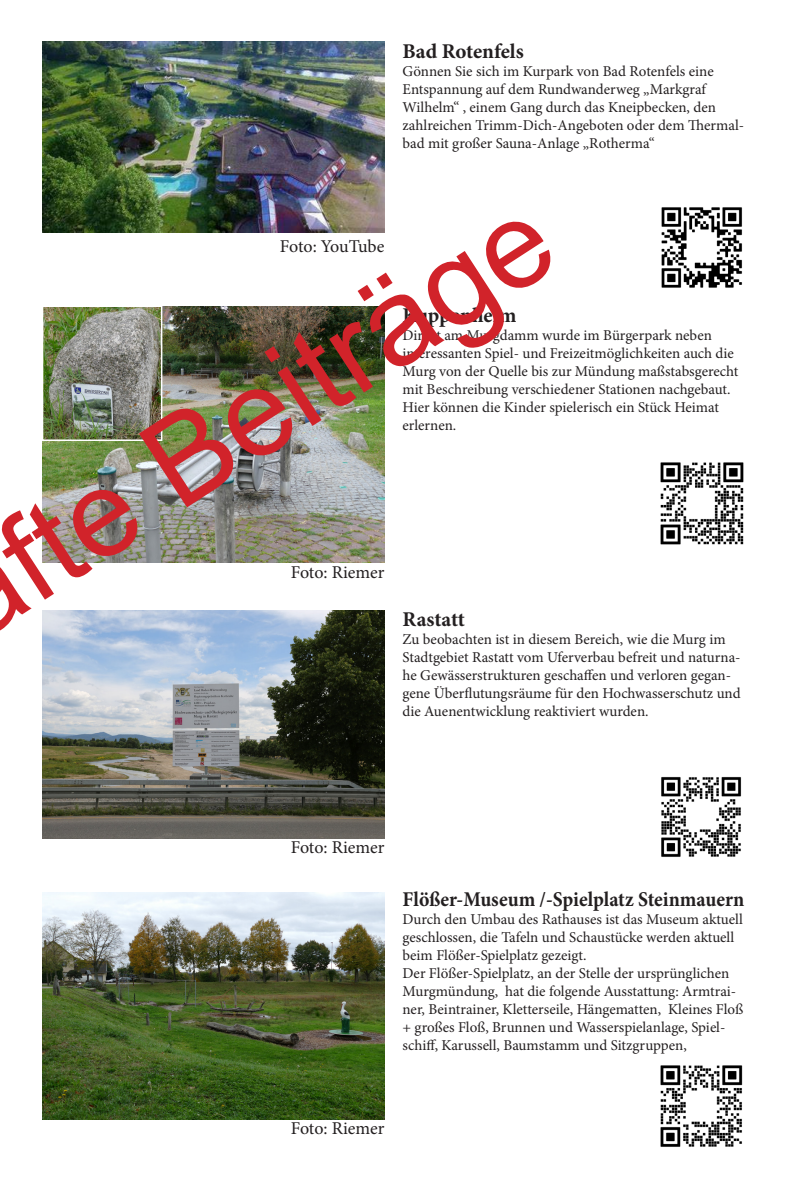
<style>
.page{position:relative;width:787px;height:1191px;background:#fff}
.page>*{position:absolute;margin:0;border:0;box-sizing:border-box;transform-origin:0 0}
.t1{font:123px "Arial";color:#d1232a}
.t2{font:700 21px "Minion Pro";letter-spacing:-.005em;color:#231f20;scale:.94 1}
.t3{font:700 21px "Minion Pro";letter-spacing:-.005em;color:#231f20}
.t4{font:18px "Minion Pro";letter-spacing:-.005em;color:#231f20}
.t5{font:15px/18px "Minion Pro";color:#231f20}
</style>
<div class="page">
<img style="left:43px;top:610px;width:341px;height:228px">
<img style="left:43px;top:892px;width:341px;height:228px">
<img style="left:43px;top:41px;width:341px;height:192px">
<img style="left:43px;top:306px;width:341px;height:256px">
<img style="left:45px;top:308px;width:114px;height:130px">
<div style="left:42px;top:305px;width:120px;height:136px;border:2px solid #fff"></div>
<img style="left:661px;top:207px;width:82px;height:81px">
<img style="left:661px;top:776px;width:81px;height:81px">
<img style="left:660px;top:462px;width:84px;height:83px">
<img style="left:660px;top:1065px;width:83px;height:82px">
<p class="t3" style="left:402px;top:36px;width:123px">Bad Rotenfels</p>
<p class="t5" style="left:402px;top:62px;width:343px">Gönnen Sie sich im Kurpark von Bad Rotenfels eine Entspannung auf dem Rundwanderweg „Markgraf Wilhelm“ , einem Gang durch das Kneipbecken, den zahlreichen Trimm-Dich-Angeboten oder dem Thermal&shy;bad mit großer Sauna-Anlage „Rotherma“</p>
<h1 class="t1" style="left:-34px;top:498px;width:631px;rotate:-33deg">fte Beiträge</h1>
<p class="t4" style="left:280px;top:234px;width:106px">Foto: YouTube</p>
<p class="t3" style="left:402px;top:300px;width:116px">Kuppenheim</p>
<p class="t5" style="left:402px;top:326px;width:337px">Direkt am Murgdamm wurde im Bürgerpark neben interessanten Spiel- und Freizeitmöglichkeiten auch die Murg von der Quelle bis zur Mündung maßstabsgerecht mit Beschreibung verschiedener Stationen nachgebaut.<br>Hier können die Kinder spielerisch ein Stück Heimat erlernen.</p>
<p class="t4" style="left:291px;top:560px;width:95px">Foto: Riemer</p>
<p class="t3" style="left:402px;top:605px;width:64px">Rastatt</p>
<p class="t5" style="left:402px;top:630px;width:340px">Zu beobachten ist in diesem Bereich, wie die Murg im Stadtgebiet Rastatt vom Uferverbau befreit und naturna&shy;he Gewässerstrukturen geschaffen und verloren gegan&shy;gene Überflutungsräume für den Hochwasserschutz und die Auenentwicklung reaktiviert wurden.</p>
<p class="t4" style="left:291px;top:835px;width:95px">Foto: Riemer</p>
<p class="t2" style="left:402px;top:885px;width:365px">Flößer-Museum /-Spielplatz Steinmauern</p>
<p class="t5" style="left:402px;top:910px;width:342px">Durch den Umbau des Rathauses ist das Museum aktuell geschlossen, die Tafeln und Schaustücke werden aktuell beim Flößer-Spielplatz gezeigt.</p>
<p class="t5" style="left:402px;top:964px;width:342px">Der Flößer-Spielplatz, an der Stelle der ursprünglichen Murgmündung, hat die folgende Ausstattung: Armtrai&shy;ner, Beintrainer, Kletterseile, Hängematten, Kleines Floß + großes Floß, Brunnen und Wasserspielanlage, Spiel&shy;schiff, Karussell, Baumstamm und Sitzgruppen,</p>
<p class="t4" style="left:291px;top:1116px;width:95px">Foto: Riemer</p>
</div>
